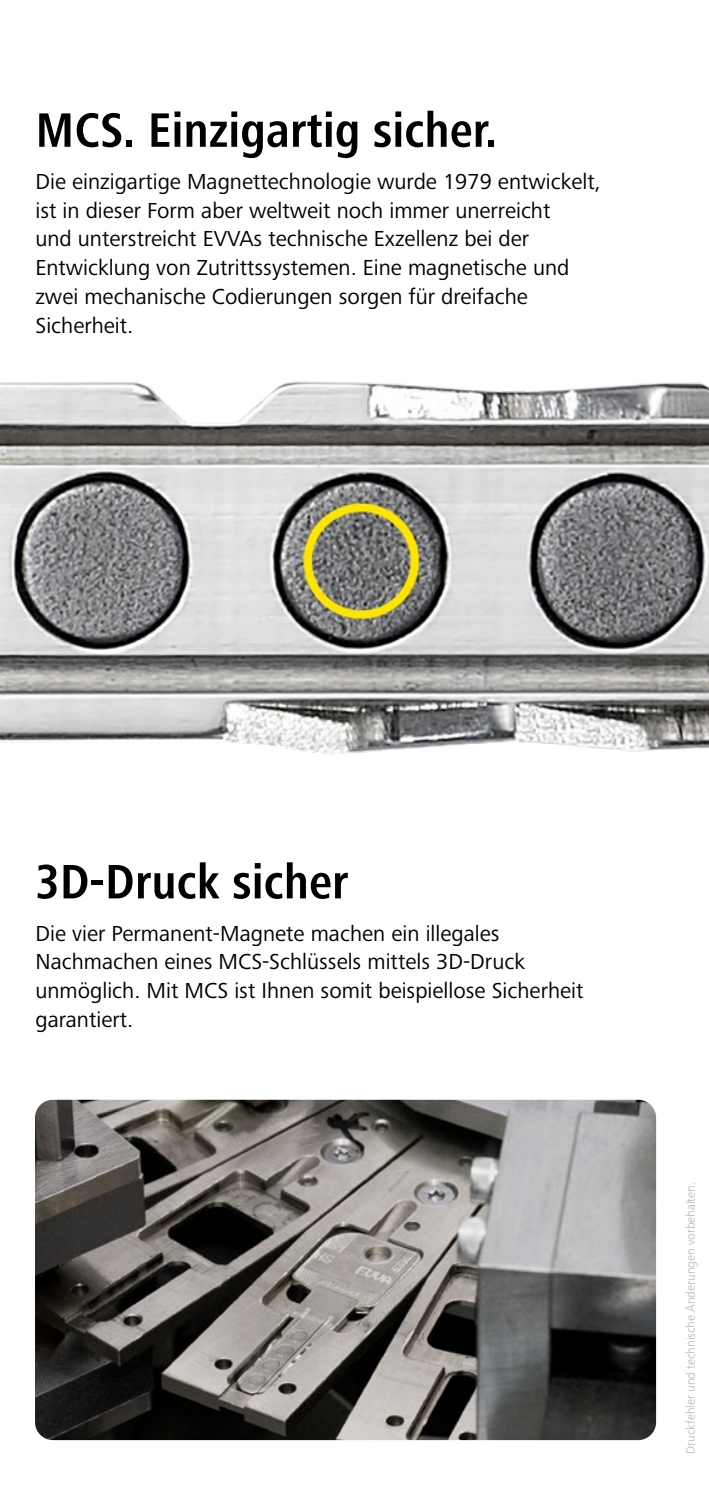
<style>
.page{position:relative;width:709px;height:1489px;background:#fff}
.page>*{position:absolute;margin:0;border:0;box-sizing:border-box;transform-origin:0 0}
.t1{font:700 condensed 50px "Frutiger Next LTW1 G";color:#000}
.t2{font:22.5px/28.8px "Frutiger Next LTW1 G";color:#000}
.t3{font:300 12.5px "Frutiger Next LTW1 G";color:#b3b2b2}
</style>
<div class="page">
<img style="left:0;top:381px;width:709px;height:374px">
<img style="left:35px;top:1099px;width:621px;height:340px">
<h1 class="t1" style="left:35px;top:101px;width:463px">MCS. Einzigartig sicher.</h1>
<p class="t2" style="left:35px;top:168px;width:567px">Die einzigartige Magnettechnologie wurde 1979 entwickelt, ist in dieser Form aber weltweit noch immer unerreicht<br>und unterstreicht EVVAs technische Exzellenz bei der Entwicklung von Zutrittssystemen. Eine magnetische und zwei mechanische Codierungen sorgen für dreifache Sicherheit.</p>
<h1 class="t1" style="left:35px;top:853px;width:314px">3D-Druck sicher</h1>
<p class="t2" style="left:35px;top:919px;width:549px">Die vier Permanent-Magnete machen ein illegales Nachmachen eines MCS-Schlüssels mittels 3D-Druck unmöglich. Mit MCS ist Ihnen somit beispiellose Sicherheit garantiert.</p>
<p class="t3" style="left:683px;top:1453px;width:273px;rotate:-90deg">Druckfehler und technische Änderungen vorbehalten.</p>
</div>
